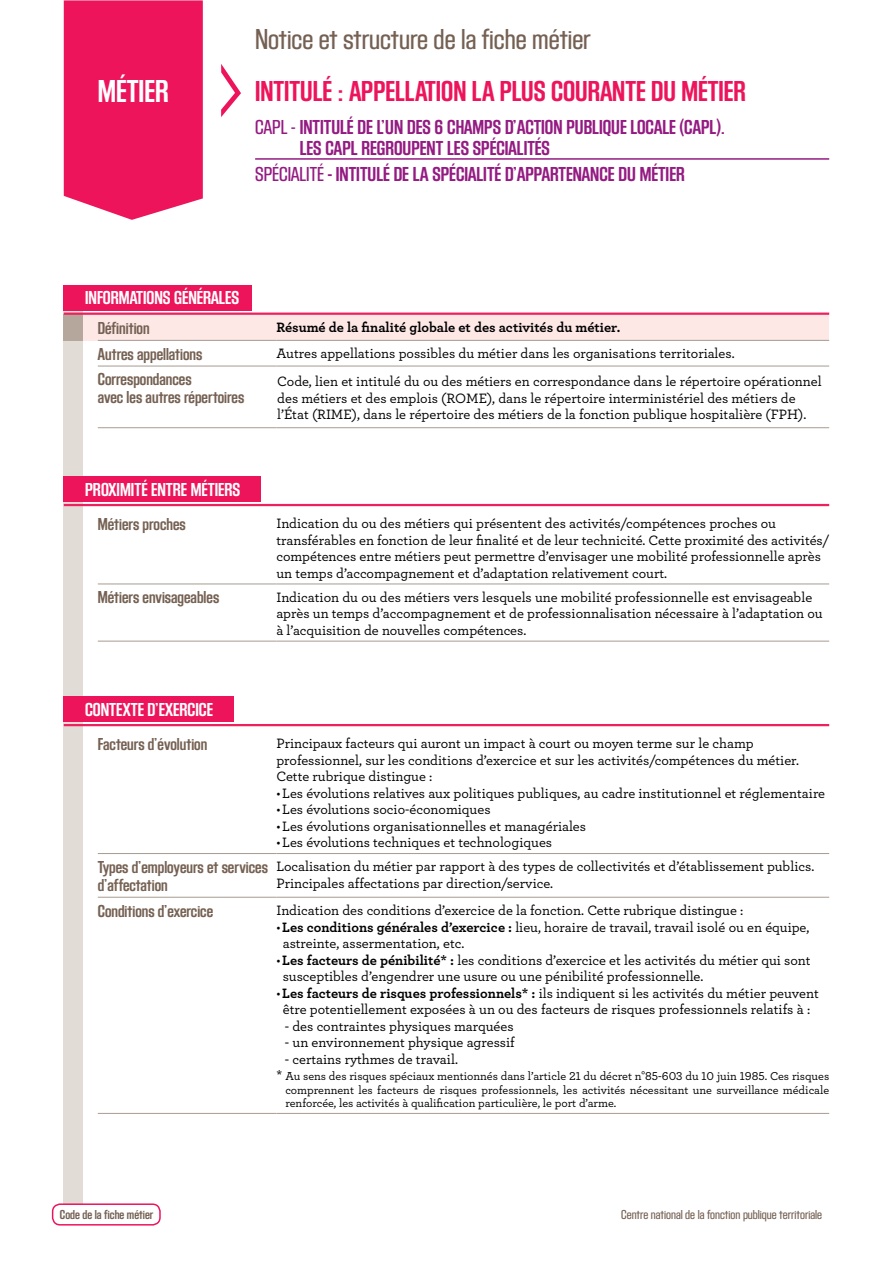
<style>
.page{position:relative;width:893px;height:1263px;background:#fff}
.page>*{position:absolute;margin:0;border:0;box-sizing:border-box;transform-origin:0 0}
.t1{font:33px "Block Gothic Bold Cond";color:#fff}
.t2{font:30px "Block Gothic Bold Cond";color:#ed145b}
.t3{font:30px "Block Gothic Med Cond";color:#756153}
.t4{font:21px/21px "Block Gothic Bold Cond";color:#941b82}
.t5{font:19.5px "Block Gothic Bold Cond";color:#fff}
.t6{font:18px/18px "Block Gothic Bold Cond";color:#756153}
.t7{font:14.25px/16.5px "Archer Medium LF";color:#000}
.t8{font:700 14.25px "Archer";color:#000}
.t9{font:13.5px "Block Gothic Med Cond";color:#756153}
.t10{font:13.5px "Block Gothic Bold Cond";color:#756153}
.t11{font:12px/13.5px "Archer Medium LF";color:#000;text-align:justify}
.s1{font-family:"Block Gothic Med Cond"}
.s2{font-family:"Archer Bold LF"}
.s3{font-size:14.25px}
</style>
<div class="page">
<div style="left:64px;top:314px;width:765px;height:26px;background:#fde8e6"></div>
<div style="left:64px;top:0;width:139px;height:220px;background:#ed145b"></div>
<svg style="left:221px;top:64px;width:20px;height:53px"></svg>
<div style="left:64px;top:289px;width:19px;height:915px;background:#e2dcd7"></div>
<hr style="left:98px;top:340px;width:178px;height:1px;background:#a89b91">
<hr style="left:276px;top:340px;width:553px;height:1px;background:#a89b91">
<hr style="left:98px;top:366px;width:178px;height:1px;background:#a89b91">
<hr style="left:276px;top:366px;width:553px;height:1px;background:#a89b91">
<hr style="left:98px;top:427px;width:178px;height:1px;background:#a89b91">
<hr style="left:276px;top:427px;width:553px;height:1px;background:#a89b91">
<div style="left:64px;top:285px;width:188px;height:25px;background:#ed145b"></div>
<hr style="left:98px;top:584px;width:178px;height:1px;background:#a89b91">
<hr style="left:276px;top:584px;width:553px;height:1px;background:#a89b91">
<hr style="left:98px;top:641px;width:178px;height:1px;background:#a89b91">
<hr style="left:276px;top:641px;width:553px;height:1px;background:#a89b91">
<div style="left:64px;top:476px;width:197px;height:26px;background:#ed145b"></div>
<hr style="left:64px;top:504px;width:765px;height:2px;background:#ee205d">
<hr style="left:98px;top:853px;width:178px;height:1px;background:#a89b91">
<hr style="left:276px;top:853px;width:553px;height:1px;background:#a89b91">
<hr style="left:98px;top:897px;width:178px;height:1px;background:#a89b91">
<hr style="left:276px;top:897px;width:553px;height:1px;background:#a89b91">
<hr style="left:98px;top:1113px;width:178px;height:1px;background:#a89b91">
<hr style="left:276px;top:1113px;width:553px;height:1px;background:#a89b91">
<div style="left:64px;top:696px;width:170px;height:26px;background:#ed145b"></div>
<hr style="left:64px;top:724px;width:765px;height:2px;background:#ee205d">
<hr style="left:255px;top:158px;width:574px;height:2px;background:#941b82">
<div style="left:64px;top:314px;width:19px;height:26px;background:#b6a79d"></div>
<div style="left:52px;top:1203px;width:109px;height:22px;border:2px solid #ed145b;border-radius:8px"></div>
<hr style="left:64px;top:313px;width:765px;height:2px;background:#ee205d">
<h2 class="t3" style="left:255px;top:23px;width:337px">Notice et structure de la fiche métier</h2>
<h1 class="t1" style="left:98px;top:74px;width:72px">MÉTIER</h1>
<h2 class="t2" style="left:255px;top:76px;width:492px">INTITULÉ : APPELLATION LA PLUS COURANTE DU MÉTIER</h2>
<h3 class="t4" style="left:300px;top:118px;width:427px;text-indent:-45px"><span class="s1">CAPL -</span> INTITULÉ DE L’UN DES 6 CHAMPS D’ACTION PUBLIQUE LOCALE (CAPL).<br>LES CAPL REGROUPENT LES SPÉCIALITÉS</h3>
<h3 class="t4" style="left:255px;top:164px;width:431px"><span class="s1">spécialité</span> - INTITULÉ DE LA SPÉCIALITÉ D’APPARTENANCE DU MÉTIER</h3>
<h3 class="t5" style="left:85px;top:288px;width:156px">INFORMATIONS GÉNÉRALES</h3>
<p class="t6" style="left:98px;top:320px;width:53px">DÉFINITION</p>
<p class="t8" style="left:276px;top:319px;width:346px">Résumé de la finalité globale et des activités du métier.</p>
<p class="t6" style="left:98px;top:345px;width:106px">AUTRES APPELLATIONS</p>
<p class="t7" style="left:276px;top:345px;width:460px">Autres appellations possibles du métier dans les organisations territoriales.</p>
<p class="t6" style="left:98px;top:371px;width:148px">CORRESPONDANCES<br>AVEC LES AUTRES RÉPERTOIRES</p>
<p class="t7" style="left:277px;top:373px;width:546px">Code, lien et intitulé du ou des métiers en correspondance dans le répertoire opérationnel des métiers et des emplois (ROME), dans le répertoire interministériel des métiers de l’État (RIME), dans le répertoire des métiers de la fonction publique hospitalière (FPH).</p>
<h3 class="t5" style="left:85px;top:479px;width:157px">PROXIMITÉ ENTRE MÉTIERS</h3>
<p class="t6" style="left:98px;top:515px;width:90px">MÉTIERS PROCHES</p>
<p class="t7" style="left:276px;top:515px;width:555px">Indication du ou des métiers qui présentent des activités/compétences proches ou transférables en fonction de leur finalité et de leur technicité. Cette proximité des activités/ compétences entre métiers peut permettre d’envisager une mobilité professionnelle après un temps d’accompagnement et d’adaptation relativement court.</p>
<p class="t6" style="left:98px;top:589px;width:123px">MÉTIERS ENVISAGEABLES</p>
<p class="t7" style="left:276px;top:588px;width:548px">Indication du ou des métiers vers lesquels une mobilité professionnelle est envisageable après un temps d’accompagnement et de professionnalisation nécessaire à l’adaptation ou à l’acquisition de nouvelles compétences.</p>
<h3 class="t5" style="left:85px;top:699px;width:129px">CONTEXTE D’EXERCICE</h3>
<p class="t6" style="left:98px;top:735px;width:111px">FACTEURS D’ÉVOLUTION</p>
<p class="t7" style="left:276px;top:735px;width:524px">Principaux facteurs qui auront un impact à court ou moyen terme sur le champ professionnel, sur les conditions d’exercice et sur les activités/compétences du métier.<br>Cette rubrique distingue :</p>
<p class="t7" style="left:276px;top:784px;width:550px">• Les évolutions relatives aux politiques publiques, au cadre institutionnel et réglementaire</p>
<p class="t7" style="left:276px;top:801px;width:216px">• Les évolutions socio-économiques</p>
<p class="t7" style="left:276px;top:817px;width:311px">• Les évolutions organisationnelles et managériales</p>
<p class="t7" style="left:276px;top:834px;width:277px">• Les évolutions techniques et technologiques</p>
<p class="t6" style="left:98px;top:859px;width:172px">TYPES D’EMPLOYEURS ET SERVICES<br>D’AFFECTATION</p>
<p class="t7" style="left:276px;top:858px;width:539px">Localisation du métier par rapport à des types de collectivités et d’établissement publics.<br>Principales affectations par direction/service.</p>
<p class="t6" style="left:98px;top:902px;width:117px">CONDITIONS D’EXERCICE</p>
<p class="t7" style="left:276px;top:902px;width:468px">Indication des conditions d’exercice de la fonction. Cette rubrique distingue :</p>
<p class="t7" style="left:283px;top:918px;width:528px;text-indent:-6px">• <span class="s2">Les conditions générales d’exercice :</span> lieu, horaire de travail, travail isolé ou en équipe, astreinte, assermentation, etc.</p>
<p class="t7" style="left:283px;top:951px;width:529px;text-indent:-6px">• <span class="s2">Les facteurs de pénibilité* :</span> les conditions d’exercice et les activités du métier qui sont susceptibles d’engendrer une usure ou une pénibilité professionnelle.</p>
<p class="t7" style="left:276px;top:984px;width:544px;text-align:center">• <span class="s2">Les facteurs de risques professionnels* :</span> ils indiquent si les activités du métier peuvent être potentiellement exposées à un ou des facteurs de risques professionnels relatifs à :</p>
<p class="t7" style="left:285px;top:1017px;width:230px">- des contraintes physiques marquées</p>
<p class="t7" style="left:285px;top:1034px;width:231px">- un environnement physique agressif</p>
<p class="t7" style="left:285px;top:1050px;width:175px">- certains rythmes de travail.</p>
<p class="t11" style="left:285px;top:1069px;width:545px;text-indent:-9px"><span class="s3">*</span> Au sens des risques spéciaux mentionnés dans l’article 21 du décret n°85-603 du 10 juin 1985. Ces risques comprennent les facteurs de risques professionnels, les activités nécessitant une surveillance médicale renforcée, les activités à qualification particulière, le port d’arme.</p>
<p class="t10" style="left:60px;top:1208px;width:95px">CODE DE LA FICHE MÉTIER</p>
<p class="t9" style="left:621px;top:1208px;width:203px">Centre national de la fonction publique territoriale</p>
</div>
